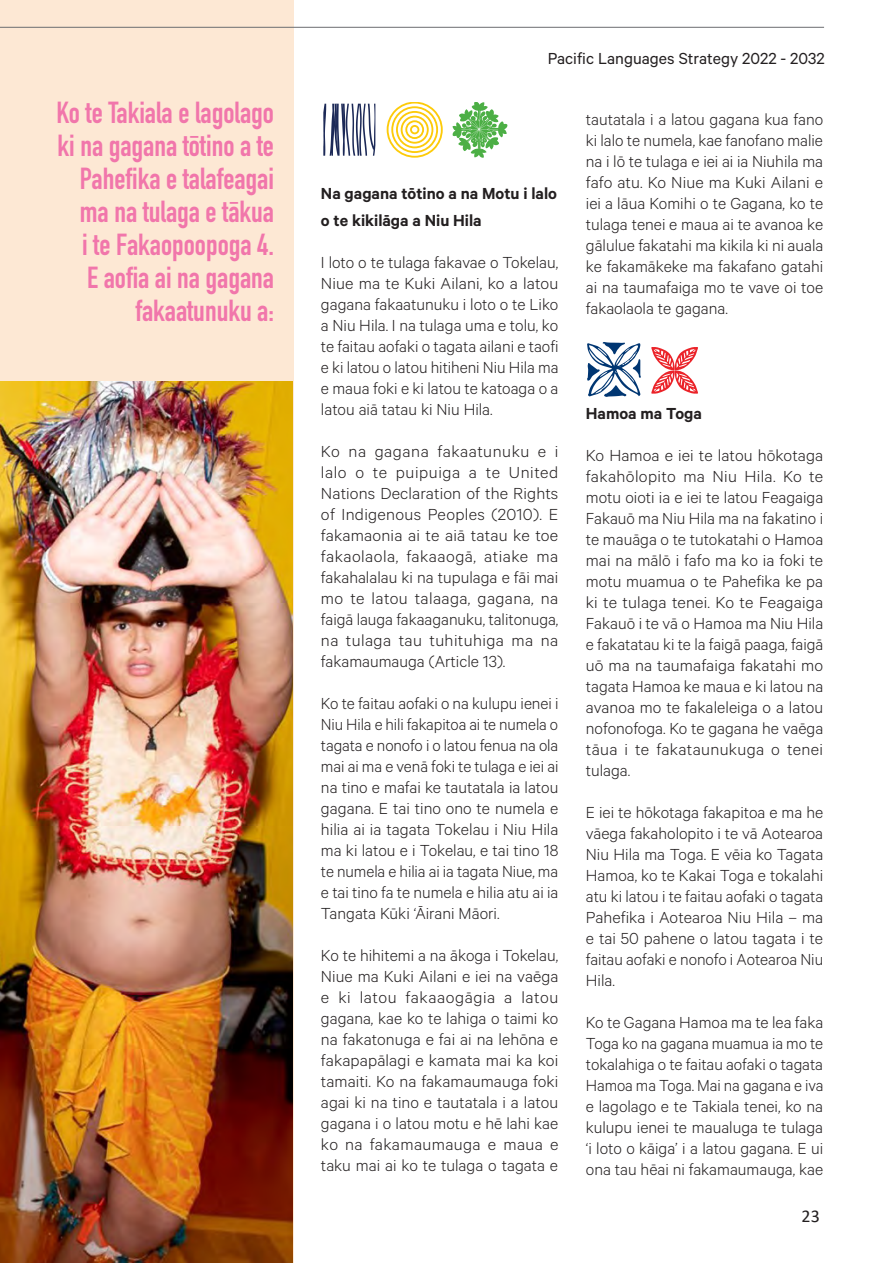
<style>
.page{position:relative;width:894px;height:1263px;background:#fff}
.page>*{position:absolute;margin:0;border:0;box-sizing:border-box;transform-origin:0 0}
.t1{font:700 30px/33px "DIN Condensed";color:#f176ab;text-align:right}
.t2{font:300 18px/21px "Calibre";color:#231f20;text-align:justify}
.t3{font:600 18px/27px "Calibre";color:#231f20}
.t4{font:18px "Calibre";color:#231f20}
.t5{font:18px "Calibri";color:#231f20}
</style>
<div class="page">
<div style="left:0;top:0;width:294px;height:1263px;background:#fde8d4"></div>
<img style="left:0;top:382px;width:292px;height:881px">
<svg style="left:386px;top:102px;width:56px;height:55px"></svg>
<svg style="left:323px;top:104px;width:52px;height:52px"></svg>
<svg style="left:452px;top:102px;width:55px;height:55px"></svg>
<svg style="left:587px;top:342px;width:53px;height:55px"></svg>
<svg style="left:651px;top:347px;width:47px;height:47px"></svg>
<hr style="left:0;top:27px;width:823px;height:1px;background:#6c6d70">
<h1 class="t1" style="left:56px;top:96px;width:219px">Ko te Takiala e lagolago ki na gagana tōtino a te<br>Pahefika e talafeagai ma na tulaga e tākua<br>i te Fakaopoopoga 4.<br>E aofia ai na gagana fakaatunuku a:</h1>
<p class="t4" style="left:547px;top:48px;width:278px">Pacific Languages Strategy 2022 - 2032</p>
<p class="t3" style="left:321px;top:180px;width:237px">Na gagana tōtino a na Motu i lalo o te kikilāga a Niu Hila</p>
<p class="t2" style="left:321px;top:251px;width:239px">I loto o te tulaga fakavae o Tokelau, Niue ma te Kuki Ailani, ko a latou gagana fakaatunuku i loto o te Liko a Niu Hila. I na tulaga uma e tolu, ko te faitau aofaki o tagata ailani e taofi e ki latou o latou hitiheni Niu Hila ma e maua foki e ki latou te katoaga o a latou aiā tatau ki Niu Hila.</p>
<p class="t2" style="left:321px;top:440px;width:239px">Ko na gagana fakaatunuku e i lalo o te puipuiga a te United Nations Declaration of the Rights of Indigenous Peoples (2010). E fakamaonia ai te aiā tatau ke toe fakaolaola, fakaaogā, atiake ma fakahalalau ki na tupulaga e fāi mai mo te latou talaaga, gagana, na faigā lauga fakaaganuku, talitonuga, na tulaga tau tuhituhiga ma na fakamaumauga (Article 13).</p>
<p class="t2" style="left:321px;top:692px;width:239px">Ko te faitau aofaki o na kulupu ienei i Niu Hila e hili fakapitoa ai te numela o tagata e nonofo i o latou fenua na ola mai ai ma e venā foki te tulaga e iei ai na tino e mafai ke tautatala ia latou gagana. E tai tino ono te numela e hilia ai ia tagata Tokelau i Niu Hila ma ki latou e i Tokelau, e tai tino 18 te numela e hilia ai ia tagata Niue, ma e tai tino fa te numela e hilia atu ai ia Tangata Kūki ‘Āirani Māori.</p>
<p class="t2" style="left:321px;top:944px;width:239px">Ko te hihitemi a na ākoga i Tokelau, Niue ma Kuki Ailani e iei na vaēga e ki latou fakaaogāgia a latou gagana, kae ko te lahiga o taimi ko na fakatonuga e fai ai na lehōna e fakapapālagi e kamata mai ka koi tamaiti. Ko na fakamaumauga foki agai ki na tino e tautatala i a latou gagana i o latou motu e hē lahi kae ko na fakamaumauga e maua e taku mai ai ko te tulaga o tagata e</p>
<p class="t2" style="left:585px;top:108px;width:239px">tautatala i a latou gagana kua fano ki lalo te numela, kae fanofano malie na i lō te tulaga e iei ai ia Niuhila ma fafo atu. Ko Niue ma Kuki Ailani e iei a lāua Komihi o te Gagana, ko te tulaga tenei e maua ai te avanoa ke gālulue fakatahi ma kikila ki ni auala ke fakamākeke ma fakafano gatahi ai na taumafaiga mo te vave oi toe fakaolaola te gagana.</p>
<p class="t3" style="left:585px;top:399px;width:117px">Hamoa ma Toga</p>
<p class="t2" style="left:585px;top:444px;width:239px">Ko Hamoa e iei te latou hōkotaga fakahōlopito ma Niu Hila. Ko te motu oioti ia e iei te latou Feagaiga Fakauō ma Niu Hila ma na fakatino i te mauāga o te tutokatahi o Hamoa mai na mālō i fafo ma ko ia foki te motu muamua o te Pahefika ke pa ki te tulaga tenei. Ko te Feagaiga Fakauō i te vā o Hamoa ma Niu Hila e fakatatau ki te la faigā paaga, faigā uō ma na taumafaiga fakatahi mo tagata Hamoa ke maua e ki latou na avanoa mo te fakaleleiga o a latou nofonofoga. Ko te gagana he vaēga tāua i te fakataunukuga o tenei tulaga.</p>
<p class="t2" style="left:585px;top:801px;width:239px">E iei te hōkotaga fakapitoa e ma he vāega fakaholopito i te vā Aotearoa Niu Hila ma Toga. E vēia ko Tagata Hamoa, ko te Kakai Toga e tokalahi atu ki latou i te faitau aofaki o tagata Pahefika i Aotearoa Niu Hila – ma e tai 50 pahene o latou tagata i te faitau aofaki e nonofo i Aotearoa Niu Hila.</p>
<p class="t2" style="left:585px;top:1011px;width:239px">Ko te Gagana Hamoa ma te lea faka Toga ko na gagana muamua ia mo te tokalahiga o te faitau aofaki o tagata Hamoa ma Toga. Mai na gagana e iva e lagolago e te Takiala tenei, ko na kulupu ienei te maualuga te tulaga ‘i loto o kāiga’ i a latou gagana. E ui ona tau hēai ni fakamaumauga, kae</p>
<p class="t5" style="left:801px;top:1203px;width:20px">23</p>
</div>
